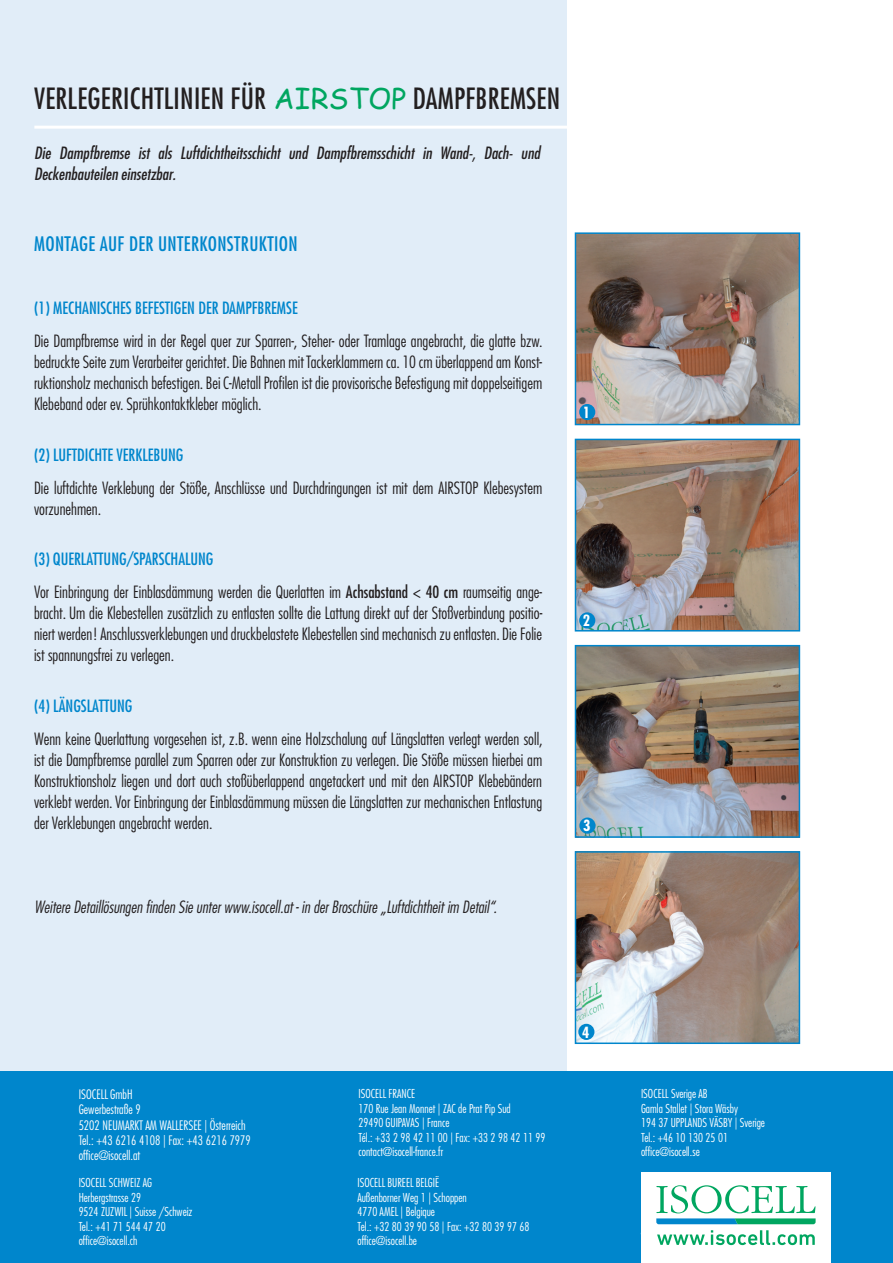
<style>
.page{position:relative;width:893px;height:1263px;background:#fff}
.page>*{position:absolute;margin:0;border:0;box-sizing:border-box;transform-origin:0 0}
.t1{font:500 condensed 28.5px "Futura LT Pro";letter-spacing:.01em;color:#231f20}
.t2{font:500 condensed 19.5px "Futura LT Pro";letter-spacing:.02em;color:#0086cc}
.t3{font:300 condensed 16.5px/21px "Futura LT Pro";color:#231f20;text-align:justify}
.t4{font:italic 500 condensed 16.5px/21px "Futura LT Pro";color:#231f20}
.t5{font:italic 300 condensed 16.5px "Futura LT Pro";color:#231f20}
.t6{font:500 condensed 16.5px "Futura LT Pro";color:#0086cc}
.t7{font:700 condensed 15px "Futura LT Pro";color:#fff}
.t8{font:300 condensed 12.75px/15.3px "Futura LT Pro";color:#fff}
.t9{font:300 condensed 12px/14.4px "Futura LT Pro";color:#fff}
.s1{font-family:"Comic Sans MS";font-weight:400;font-stretch:normal;color:#00a660}
.s2{font-weight:500;color:#0086cc}
.s3{font-weight:500}
</style>
<div class="page">
<div style="left:0;top:0;width:566px;height:1073px;background:#e1edf8"></div>
<hr style="left:34px;top:126px;width:537px;height:3px;background:#fff">
<div style="left:0;top:1071px;width:893px;height:192px;background:#0086cc"></div>
<div style="left:641px;top:1172px;width:189px;height:91px;background:#fff"></div>
<svg style="left:656px;top:1185px;width:160px;height:39px"></svg>
<svg style="left:657px;top:1230px;width:158px;height:15px"></svg>
<img style="left:578px;top:235px;width:219px;height:187px">
<div style="left:575px;top:232px;width:225px;height:193px;border:2px solid #0086cc"></div>
<img style="left:578px;top:442px;width:219px;height:186px">
<div style="left:575px;top:439px;width:225px;height:192px;border:2px solid #0086cc"></div>
<img style="left:578px;top:648px;width:219px;height:187px">
<div style="left:575px;top:645px;width:225px;height:193px;border:2px solid #0086cc"></div>
<img style="left:578px;top:854px;width:219px;height:187px">
<div style="left:575px;top:851px;width:225px;height:193px;border:2px solid #0086cc"></div>
<div style="left:579px;top:404px;width:16px;height:16px;background:#0086cc;border-radius:50%"></div>
<div style="left:579px;top:612px;width:16px;height:16px;background:#0086cc;border-radius:50%"></div>
<div style="left:579px;top:817px;width:16px;height:17px;background:#0086cc;border-radius:50%"></div>
<div style="left:578px;top:1024px;width:16px;height:16px;background:#0086cc;border-radius:50%"></div>
<h1 class="t1" style="left:34px;top:78px;width:528px">VERLEGERICHTLINIEN FÜR <span class="s1">AIRSTOP</span> DAMPFBREMSEN</h1>
<p class="t4" style="left:34px;top:142px;width:508px">Die Dampfbremse ist als Luftdichtheitsschicht und Dampfbremsschicht in Wand-, Dach- und<br>Deckenbauteilen einsetzbar.</p>
<p class="t2" style="left:34px;top:230px;width:265px">MONTAGE AUF DER UNTERKONSTRUKTION</p>
<p class="t6" style="left:34px;top:297px;width:265px">(1) MECHANISCHES BEFESTIGEN DER DAMPFBREMSE</p>
<p class="t3" style="left:34px;top:330px;width:510px">Die Dampfbremse wird in der Regel quer zur Sparren-, Steher- oder Tramlage angebracht, die glatte bzw. bedruckte Seite zum Verarbeiter gerichtet. Die Bahnen mit Tackerklammern ca. 10 cm überlappend am Konst&shy;ruktionsholz mechanisch befestigen. Bei C-Metall Profilen ist die provisorische Befestigung mit doppelseitigem Klebeband oder ev. Sprühkontaktkleber möglich.</p>
<p class="t6" style="left:34px;top:443px;width:151px">(2) LUFTDICHTE VERKLEBUNG</p>
<p class="t3" style="left:34px;top:477px;width:510px">Die luftdichte Verklebung der Stöße, Anschlüsse und Durchdringungen ist mit dem AIRSTOP Klebesystem vorzunehmen.</p>
<p class="t3" style="left:34px;top:542px;width:510px;line-height:33px"><span class="s2">(3) QUERLATTUNG/SPARSCHALUNG<br></span>Vor Einbringung der Einblasdämmung werden die Querlatten im <span class="s3">Achsabstand &lt; 40 cm</span> raumseitig ange-</p>
<p class="t3" style="left:34px;top:602px;width:510px">bracht. Um die Klebestellen zusätzlich zu entlasten sollte die Lattung direkt auf der Stoßverbindung positio&shy;niert werden! Anschlussverklebungen und druckbelastete Klebestellen sind mechanisch zu entlasten. Die Folie ist spannungsfrei zu verlegen.</p>
<p class="t6" style="left:34px;top:694px;width:100px">(4) LÄNGSLATTUNG</p>
<p class="t3" style="left:34px;top:728px;width:510px">Wenn keine Querlattung vorgesehen ist, z.B. wenn eine Holzschalung auf Längslatten verlegt werden soll, ist die Dampfbremse parallel zum Sparren oder zur Konstruktion zu verlegen. Die Stöße müssen hierbei am Konstruktionsholz liegen und dort auch stoßüberlappend angetackert und mit den AIRSTOP Klebebändern verklebt werden. Vor Einbringung der Einblasdämmung müssen die Längslatten zur mechanischen Entlastung der Verklebungen angebracht werden.</p>
<p class="t5" style="left:34px;top:896px;width:464px">Weitere Detaillösungen finden Sie unter www.isocell.at - in der Broschüre „Luftdichtheit im Detail“.</p>
<p class="t7" style="left:583px;top:402px;width:9px">1</p>
<p class="t7" style="left:583px;top:611px;width:9px">2</p>
<p class="t7" style="left:583px;top:816px;width:9px">3</p>
<p class="t7" style="left:582px;top:1022px;width:9px">4</p>
<p class="t8" style="left:79px;top:1087px;width:174px">ISOCELL GmbH<br>Gewerbestraße 9<br>5202 NEUMARKT AM WALLERSEE | Österreich<br>Tel.: +43 6216 4108 | Fax: +43 6216 7979 office@isocell.at</p>
<p class="t9" style="left:358px;top:1087px;width:189px">ISOCELL FRANCE<br>170 Rue Jean Monnet | ZAC de Prat Pip Sud<br>29490 GUIPAVAS | France<br>Tél.: +33 2 98 42 11 00 | Fax: +33 2 98 42 11 99 contact@isocell-france.fr</p>
<p class="t9" style="left:641px;top:1087px;width:126px">ISOCELL Sverige AB<br>Gamla Stallet | Stora Wäsby<br>194 37 UPPLANDS VÄSBY | Sverige<br>Tel.: +46 10 130 25 01 office@isocell.se</p>
<p class="t9" style="left:79px;top:1175px;width:115px">ISOCELL SCHWEIZ AG<br>Herbergstrasse 29<br>9524 ZUZWIL | Suisse /Schweiz<br>Tel.: +41 71 544 47 20 office@isocell.ch</p>
<p class="t9" style="left:357px;top:1175px;width:174px">ISOCELL BUREEL BELGIË<br>Außenborner Weg 1 | Schoppen<br>4770 AMEL | Belgique<br>Tel.: +32 80 39 90 58 | Fax: +32 80 39 97 68 office@isocell.be</p>
</div>
